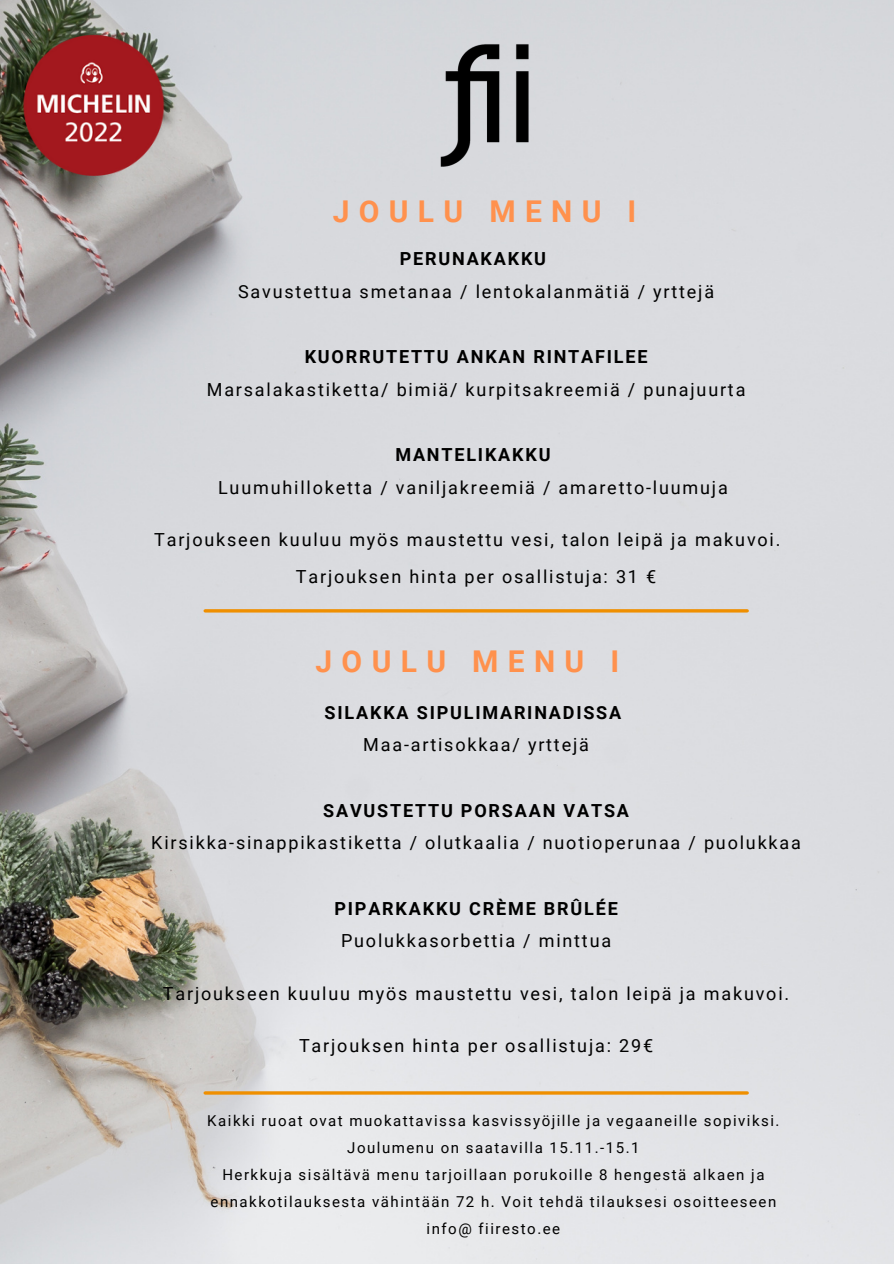
<style>
.page{position:relative;width:894px;height:1264px;background:#fff}
.page>*{position:absolute;margin:0;border:0;box-sizing:border-box;transform-origin:0 0}
.t1{font:700 30px "Roboto";letter-spacing:.31em;color:#ff914d}
.t2{font:18px/36.9px "Roboto";letter-spacing:.1em;color:#000}
.t3{font:700 18px "Roboto";letter-spacing:.1em;color:#000}
.t4{font:15px/27px "Roboto";letter-spacing:.1em;color:#000;text-align:center}
</style>
<div class="page">
<img style="left:0;top:0;width:893px;height:1263px">
<img style="left:422px;top:27px;width:141px;height:150px">
<img style="left:5px;top:22px;width:169px;height:168px">
<hr style="left:205px;top:1091px;width:542px;height:3px;background:#ef8f00">
<hr style="left:205px;top:609px;width:542px;height:3px;background:#ef8f00">
<h1 class="t1" style="left:332px;top:194px;width:305px">JOULU MENU I</h1>
<p class="t3" style="left:399px;top:248px;width:148px">PERUNAKAKKU</p>
<p class="t2" style="left:238px;top:273px;width:477px">Savustettua smetanaa / lentokalanmätiä / yrttejä</p>
<p class="t3" style="left:304px;top:346px;width:344px">KUORRUTETTU ANKAN RINTAFILEE</p>
<p class="t2" style="left:207px;top:371px;width:540px">Marsalakastiketta/ bimiä/ kurpitsakreemiä / punajuurta</p>
<p class="t3" style="left:395px;top:444px;width:157px">MANTELIKAKKU</p>
<p class="t2" style="left:218px;top:469px;width:511px">Luumuhilloketta / vaniljakreemiä / amaretto-luumuja</p>
<p class="t2" style="left:296px;top:521px;width:486px;text-indent:-142px">Tarjoukseen kuuluu myös maustettu vesi, talon leipä ja makuvoi.<br>Tarjouksen hinta per osallistuja: 31 €</p>
<h1 class="t1" style="left:315px;top:643px;width:305px">JOULU MENU I</h1>
<p class="t3" style="left:324px;top:702px;width:298px">SILAKKA SIPULIMARINADISSA</p>
<p class="t2" style="left:363px;top:726px;width:227px">Maa-artisokkaa/ yrttejä</p>
<p class="t3" style="left:323px;top:800px;width:307px">SAVUSTETTU PORSAAN VATSA</p>
<p class="t2" style="left:151px;top:824px;width:651px">Kirsikka-sinappikastiketta / olutkaalia / nuotioperunaa / puolukkaa</p>
<p class="t3" style="left:334px;top:898px;width:285px">PIPARKAKKU CRÈME BRÛLÉE</p>
<p class="t2" style="left:341px;top:922px;width:271px">Puolukkasorbettia / minttua</p>
<p class="t2" style="left:163px;top:975px;width:627px">Tarjoukseen kuuluu myös maustettu vesi, talon leipä ja makuvoi.</p>
<p class="t2" style="left:299px;top:1027px;width:355px">Tarjouksen hinta per osallistuja: 29€</p>
<p class="t4" style="left:207px;top:1107px;width:573px">Kaikki ruoat ovat muokattavissa kasvissyöjille ja vegaaneille sopiviksi.<br>Joulumenu on saatavilla 15.11.-15.1<br>Herkkuja sisältävä menu tarjoillaan porukoille 8 hengestä alkaen ja ennakkotilauksesta vähintään 72 h. Voit tehdä tilauksesi osoitteeseen info@ fiiresto.ee</p>
</div>
